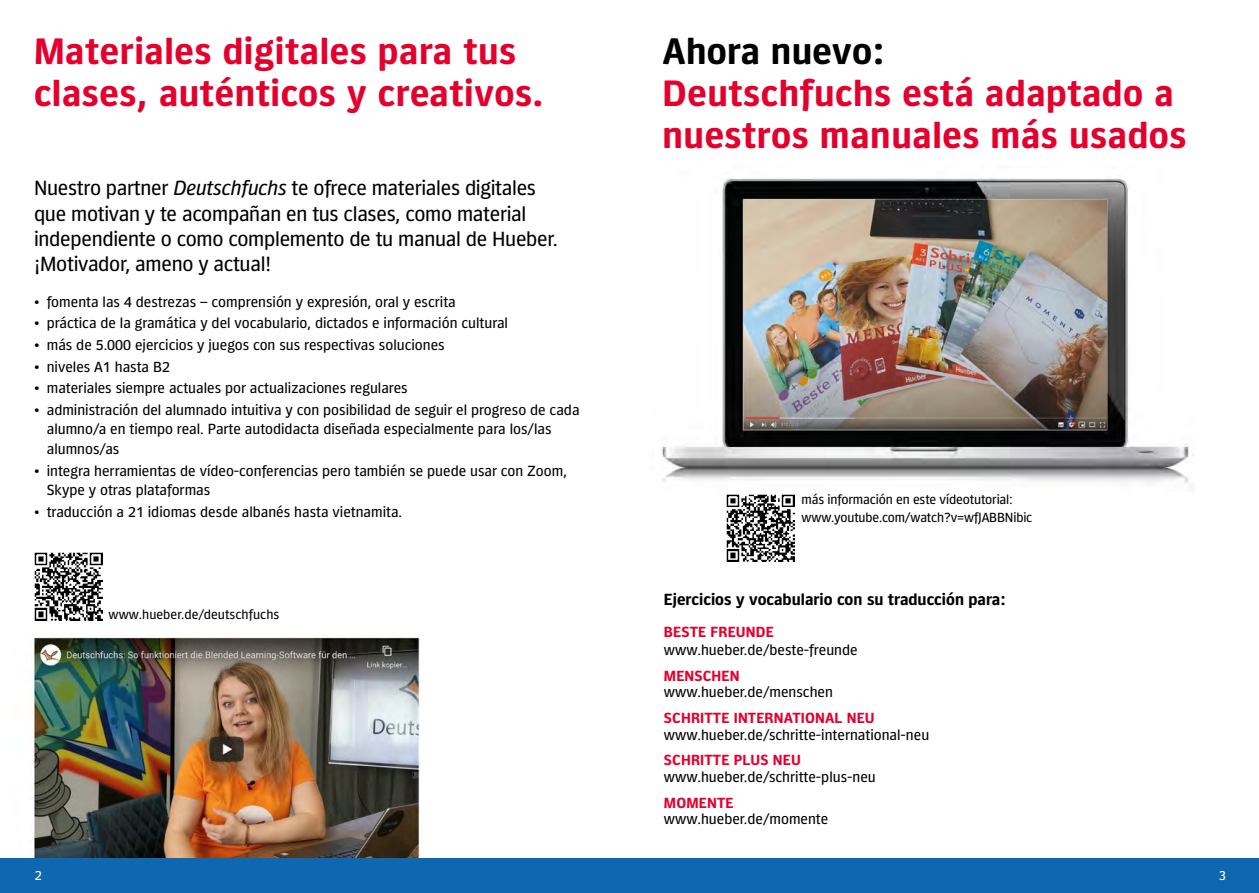
<style>
.page{position:relative;width:1259px;height:893px;background:#fff}
.page>*{position:absolute;margin:0;border:0;box-sizing:border-box;transform-origin:0 0}
.t1{font:700 37.5px/42px "Forward Sans";letter-spacing:.015em;color:#e4002d}
.t2{font:700 37.5px "Forward Sans";letter-spacing:.01em;color:#000}
.t3{font:21px/25.2px "Forward Sans";letter-spacing:-.015em;color:#000}
.t4{font:700 16.5px "Forward Sans";color:#000}
.t5{font:15px/19.5px "Forward Sans";color:#000}
.t6{font:700 15px "Forward Sans";letter-spacing:.01em;color:#e4002d}
.t7{font:13.5px/18.1px "Forward Sans";letter-spacing:-.01em;color:#000}
.t8{font:13.5px "Forward Sans";color:#fff}
.s1{font-style:italic}
</style>
<div class="page">
<img style="left:0;top:637px;width:419px;height:222px">
<img style="left:35px;top:553px;width:67px;height:67px">
<img style="left:661px;top:178px;width:533px;height:310px">
<img style="left:743px;top:199px;width:364px;height:231px">
<div style="left:0;top:859px;width:1259px;height:34px;background:#0e67b1"></div>
<img style="left:727px;top:494px;width:67px;height:68px">
<h1 class="t1" style="left:34px;top:30px;width:511px">Materiales digitales para tus clases, auténticos y creativos.</h1>
<h2 class="t3" style="left:34px;top:174px;width:525px">Nuestro partner <span class="s1">Deutschfuchs</span> te ofrece materiales digitales que motivan y te acompañan en tus clases, como material independiente o como complemento de tu manual de Hueber. ¡Motivador, ameno y actual!</h2>
<p class="t5" style="left:34px;top:291px;width:423px">• fomenta las 4 destrezas – comprensión y expresión, oral y escrita</p>
<p class="t5" style="left:34px;top:313px;width:475px">• práctica de la gramática y del vocabulario, dictados e información cultural</p>
<p class="t5" style="left:34px;top:334px;width:412px">• más de 5.000 ejercicios y juegos con sus respectivas soluciones</p>
<p class="t5" style="left:34px;top:356px;width:137px">• niveles A1 hasta B2</p>
<p class="t5" style="left:34px;top:378px;width:375px">• materiales siempre actuales por actualizaciones regulares</p>
<p class="t5" style="left:47px;top:399px;width:534px;text-indent:-13px">• administración del alumnado intuitiva y con posibilidad de seguir el progreso de cada alumno/a en tiempo real. Parte autodidacta diseñada especialmente para los/las alumnos/as</p>
<p class="t5" style="left:47px;top:460px;width:522px;text-indent:-13px">• integra herramientas de vídeo-conferencias pero también se puede usar con Zoom,<br>Skype y otras plataformas</p>
<p class="t5" style="left:34px;top:501px;width:370px">• traducción a 21 idiomas desde albanés hasta vietnamita.</p>
<p class="t7" style="left:108px;top:605px;width:172px">www.hueber.de/deutschfuchs</p>
<h1 class="t2" style="left:662px;top:29px;width:224px">Ahora nuevo:</h1>
<h1 class="t1" style="left:662px;top:72px;width:525px">Deutschfuchs está adaptado a nuestros manuales más usados</h1>
<p class="t7" style="left:801px;top:490px;width:232px">más información en este vídeotutorial: www.youtube.com/watch?v=wfJABBNibic</p>
<p class="t4" style="left:664px;top:589px;width:343px">Ejercicios y vocabulario con su traducción para:</p>
<p class="t6" style="left:664px;top:623px;width:111px">BESTE FREUNDE</p>
<p class="t5" style="left:664px;top:639px;width:195px">www.hueber.de/beste-freunde</p>
<p class="t6" style="left:664px;top:667px;width:77px">MENSCHEN</p>
<p class="t5" style="left:664px;top:681px;width:171px">www.hueber.de/menschen</p>
<p class="t6" style="left:664px;top:709px;width:212px">SCHRITTE INTERNATIONAL NEU</p>
<p class="t5" style="left:664px;top:724px;width:267px">www.hueber.de/schritte-international-neu</p>
<p class="t6" style="left:664px;top:751px;width:138px">SCHRITTE PLUS NEU</p>
<p class="t5" style="left:664px;top:766px;width:213px">www.hueber.de/schritte-plus-neu</p>
<p class="t6" style="left:664px;top:794px;width:71px">MOMENTE</p>
<p class="t5" style="left:664px;top:809px;width:166px">www.hueber.de/momente</p>
<p class="t8" style="left:35px;top:866px;width:9px">2</p>
<p class="t8" style="left:1218px;top:866px;width:9px">3</p>
</div>
